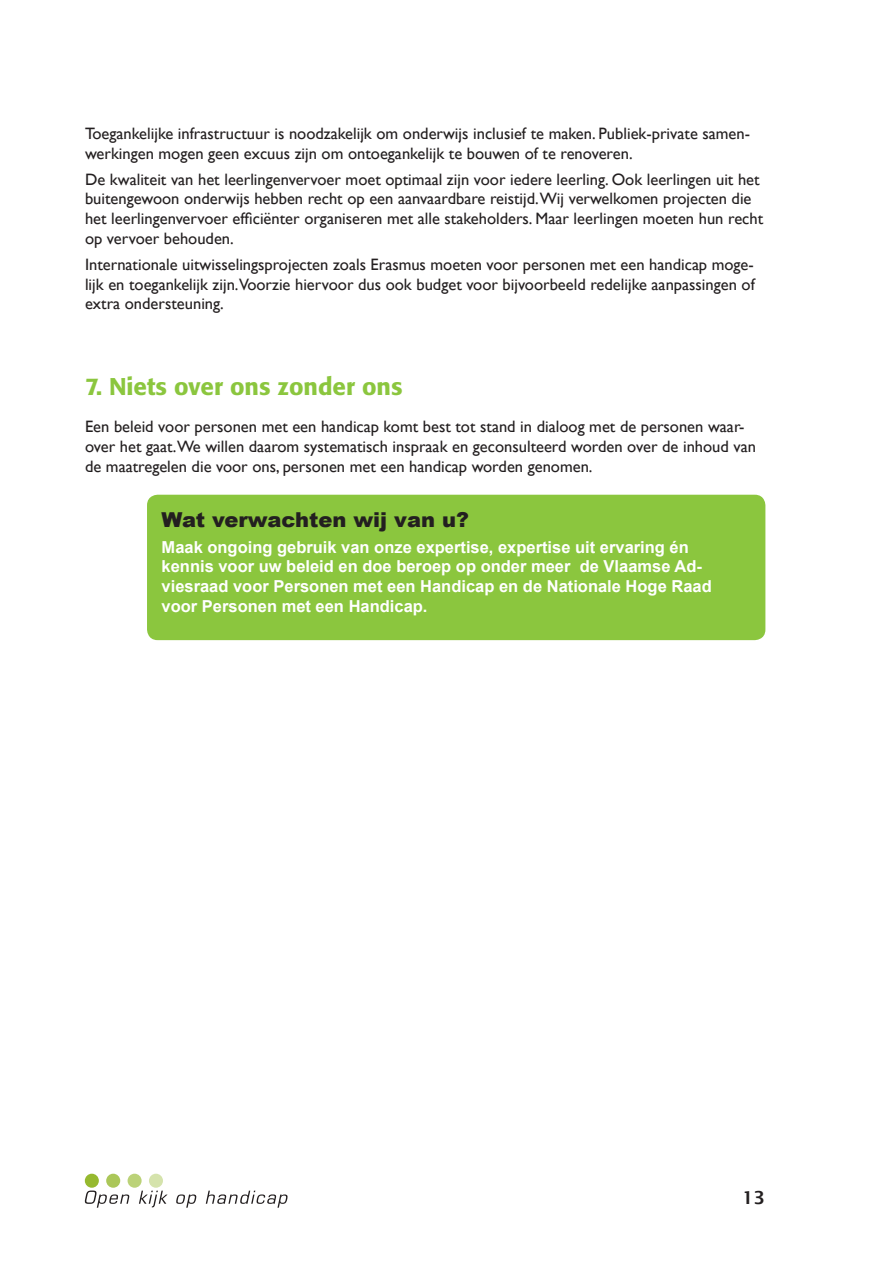
<style>
.page{position:relative;width:893px;height:1263px;background:#fff}
.page>*{position:absolute;margin:0;border:0;box-sizing:border-box;transform-origin:0 0}
.titel1{font:500 24px "Formata";color:#8bc63e}
.Verwachting-titel{font:900 20.55px "Arial";color:#231f20}
.t1{font:600 18px "Lucida Sans";color:#231f20}
.normaal{font:16.5px/19.8px "Gill Sans";color:#231f20}
.Verwachting{font:700 16.5px/19.8px "Arial";color:#fff}
</style>
<div class="page">
<div style="left:85px;top:1174px;width:14px;height:14px;background:#96b92f;border-radius:50%"></div>
<div style="left:106px;top:1174px;width:14px;height:14px;background:#abc759;border-radius:50%"></div>
<div style="left:128px;top:1174px;width:14px;height:14px;background:#bbd278;border-radius:50%"></div>
<div style="left:149px;top:1174px;width:14px;height:14px;background:#d5e3ac;border-radius:50%"></div>
<svg style="left:85px;top:1190px;width:45px;height:18px"></svg>
<svg style="left:139px;top:1191px;width:29px;height:16px"></svg>
<svg style="left:176px;top:1194px;width:21px;height:14px"></svg>
<svg style="left:206px;top:1191px;width:82px;height:17px"></svg>
<div style="left:147px;top:495px;width:618px;height:145px;background:#8bc63e;border-radius:11px"></div>
<p class="normaal" style="left:85px;top:123px;width:667px">Toegankelijke infrastructuur is noodzakelijk om onderwijs inclusief te maken. Publiek-private samen&shy;werkingen mogen geen excuus zijn om ontoegankelijk te bouwen of te renoveren.</p>
<p class="normaal" style="left:85px;top:169px;width:680px">De kwaliteit van het leerlingenvervoer moet optimaal zijn voor iedere leerling. Ook leerlingen uit het buitengewoon onderwijs hebben recht op een aanvaardbare reistijd.Wij verwelkomen projecten die het leerlingenvervoer efficiënter organiseren met alle stakeholders. Maar leerlingen moeten hun recht op vervoer behouden.</p>
<p class="normaal" style="left:85px;top:254px;width:671px;text-align:justify">Internationale uitwisselingsprojecten zoals Erasmus moeten voor personen met een handicap moge&shy;lijk en toegankelijk zijn.Voorzie hiervoor dus ook budget voor bijvoorbeeld redelijke aanpassingen of extra ondersteuning.</p>
<p class="titel1" style="left:85px;top:372px;width:319px">7. Niets over ons zonder ons</p>
<p class="normaal" style="left:85px;top:416px;width:672px">Een beleid voor personen met een handicap komt best tot stand in dialoog met de personen waar&shy;over het gaat.We willen daarom systematisch inspraak en geconsulteerd worden over de inhoud van de maatregelen die voor ons, personen met een handicap worden genomen.</p>
<p class="Verwachting-titel" style="left:162px;top:508px;width:309px">Wat verwachten wij van u?</p>
<p class="Verwachting" style="left:162px;top:537px;width:552px">Maak ongoing gebruik van onze expertise, expertise uit ervaring én kennis voor uw beleid en doe beroep op onder meer de Vlaamse Ad&shy;viesraad voor Personen met een Handicap en de Nationale Hoge Raad voor Personen met een Handicap.</p>
<p class="t1" style="left:742px;top:1188px;width:25px">13</p>
</div>
